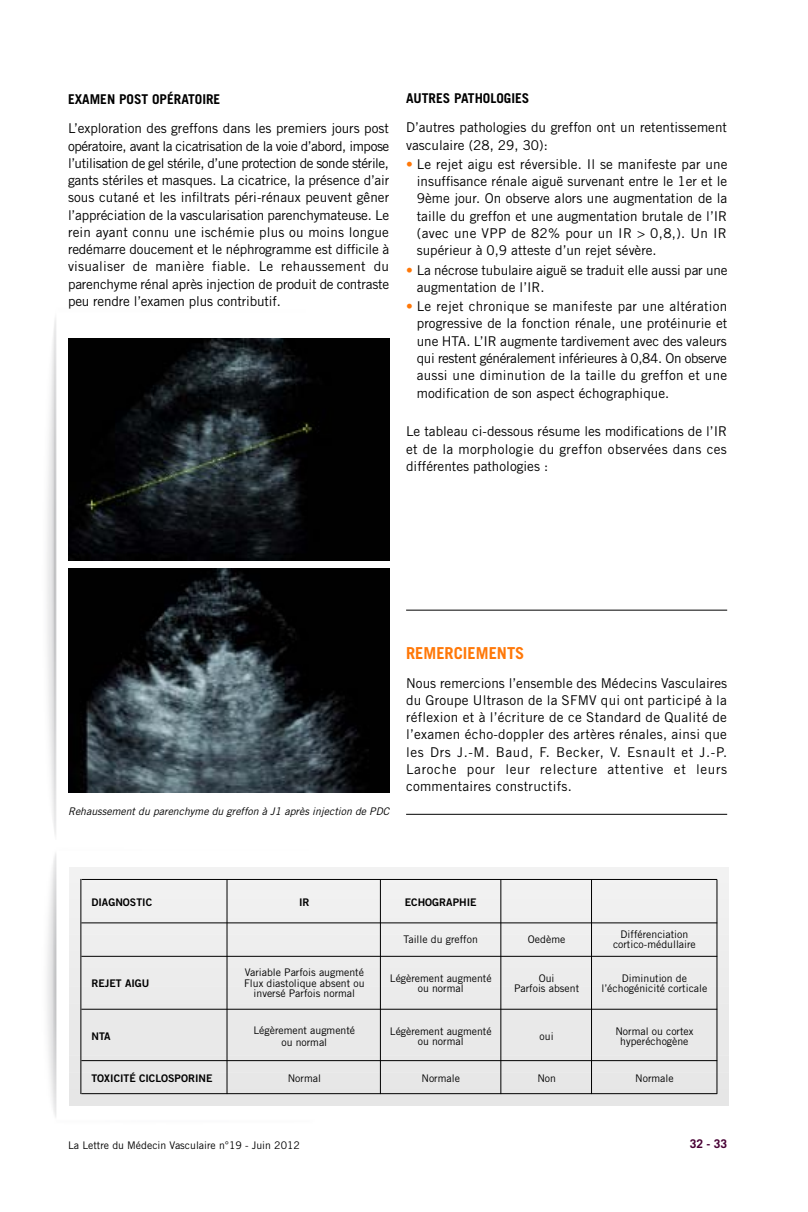
<style>
.page{position:relative;width:808px;height:1212px;background:#fff}
.page>*{position:absolute;margin:0;border:0;box-sizing:border-box;transform-origin:0 0}
.t1{font:700 16.5px "Trade Gothic LT Std";color:#ff7808}
.t2{font:13.5px/17.2px "Trade Gothic LT Std";color:#000;text-align:justify}
.t3{font:700 12px "Trade Gothic LT Std";color:#490135}
.t4{font:10.5px/10.5px "Trade Gothic LT Std";color:#000;text-align:center}
.t5{font:italic 10.5px "Trade Gothic LT Std";color:#000}
.t6{font:10.5px "Trade Gothic LT Std Bd 2";color:#000}
.s1{font-weight:700}
.s2{color:#ff7808}
</style>
<div class="page">
<img style="left:47px;top:318px;width:279px;height:799px">
<hr style="left:406px;top:610px;width:321px;height:1px;background:#000">
<hr style="left:406px;top:814px;width:321px;height:1px;background:#000">
<div style="left:69px;top:867px;width:659px;height:21px;background:#f2f2f2"></div>
<div style="left:69px;top:877px;width:659px;height:29px;background:#f1f1f1"></div>
<div style="left:69px;top:894px;width:659px;height:29px;background:#f0f0f0"></div>
<div style="left:69px;top:911px;width:659px;height:29px;background:#efefef"></div>
<div style="left:69px;top:929px;width:659px;height:29px;background:#eee"></div>
<div style="left:69px;top:946px;width:659px;height:29px;background:#ededed"></div>
<div style="left:69px;top:963px;width:659px;height:29px;background:#ececec"></div>
<div style="left:69px;top:980px;width:659px;height:29px;background:#ebebeb"></div>
<div style="left:69px;top:998px;width:659px;height:29px;background:#eaeaea"></div>
<div style="left:69px;top:1015px;width:659px;height:29px;background:#e9e9e9"></div>
<div style="left:69px;top:1032px;width:659px;height:29px;background:#e9e9e9"></div>
<div style="left:69px;top:1049px;width:659px;height:29px;background:#e8e8e8"></div>
<div style="left:69px;top:1067px;width:659px;height:29px;background:#e7e7e7"></div>
<div style="left:69px;top:1084px;width:659px;height:22px;background:#e6e6e6"></div>
<hr style="left:81px;top:922px;width:636px;height:1px;background:#000">
<hr style="left:81px;top:956px;width:636px;height:1px;background:#000">
<hr style="left:81px;top:1009px;width:636px;height:1px;background:#000">
<hr style="left:81px;top:1060px;width:636px;height:1px;background:#000">
<hr style="left:81px;top:1093px;width:636px;height:1px;background:#000">
<hr style="left:82px;top:879px;width:635px;height:1px;background:#000">
<hr style="left:227px;top:879px;width:1px;height:215px;background:#000">
<hr style="left:80px;top:879px;width:1px;height:215px;background:#000">
<hr style="left:380px;top:879px;width:1px;height:215px;background:#000">
<hr style="left:500px;top:879px;width:1px;height:215px;background:#000">
<hr style="left:591px;top:879px;width:1px;height:215px;background:#000">
<hr style="left:716px;top:879px;width:1px;height:214px;background:#000">
<img style="left:68px;top:338px;width:321px;height:222px">
<img style="left:68px;top:569px;width:321px;height:223px">
<p class="t2" style="left:68px;top:86px;width:322px;line-height:29px"><span class="s1">EXAMEN POST OPÉRATOIRE<br></span>L’exploration des greffons dans les premiers jours post</p>
<p class="t2" style="left:68px;top:138px;width:323px">opératoire, avant la cicatrisation de la voie d’abord, impose l’utilisation de gel stérile, d’une protection de sonde stérile, gants stériles et masques. La cicatrice, la présence d’air sous cutané et les infiltrats péri-rénaux peuvent gêner l’appréciation de la vascularisation parenchymateuse. Le rein ayant connu une ischémie plus ou moins longue redémarre doucement et le néphrogramme est difficile à visualiser de manière fiable. Le rehaussement du parenchyme rénal après injection de produit de contraste peu rendre l’examen plus contributif.</p>
<p class="t2" style="left:406px;top:85px;width:322px;line-height:29px"><span class="s1">AUTRES PATHOLOGIES<br></span>D’autres pathologies du greffon ont un retentissement</p>
<p class="t2" style="left:406px;top:137px;width:143px">vasculaire (28, 29, 30):</p>
<p class="t2" style="left:417px;top:157px;width:312px;text-indent:-11px"><span class="s2">•</span> Le rejet aigu est réversible. Il se manifeste par une insuffisance rénale aiguë survenant entre le 1er et le 9ème jour. On observe alors une augmentation de la taille du greffon et une augmentation brutale de l’IR (avec une VPP de 82% pour un IR &gt; 0,8,). Un IR supérieur à 0,9 atteste d’un rejet sévère.</p>
<p class="t2" style="left:417px;top:262px;width:312px;text-indent:-11px"><span class="s2">•</span> La nécrose tubulaire aiguë se traduit elle aussi par une augmentation de l’IR.</p>
<p class="t2" style="left:417px;top:299px;width:312px;text-indent:-11px"><span class="s2">•</span> Le rejet chronique se manifeste par une altération progressive de la fonction rénale, une protéinurie et une HTA. L’IR augmente tardivement avec des valeurs qui restent généralement inférieures à 0,84. On observe aussi une diminution de la taille du greffon et une modification de son aspect échographique.</p>
<p class="t2" style="left:406px;top:424px;width:323px">Le tableau ci-dessous résume les modifications de l’IR et de la morphologie du greffon observées dans ces différentes pathologies :</p>
<p class="t5" style="left:68px;top:807px;width:323px">Rehaussement du parenchyme du greffon à J1 après injection de PDC</p>
<p class="t1" style="left:406px;top:647px;width:120px">REMERCIEMENTS</p>
<p class="t2" style="left:406px;top:675px;width:323px">Nous remercions l’ensemble des Médecins Vasculaires du Groupe Ultrason de la SFMV qui ont participé à la réflexion et à l’écriture de ce Standard de Qualité de l’examen écho-doppler des artères rénales, ainsi que les Drs J.-M. Baud, F. Becker, V. Esnault et J.-P.<br>Laroche pour leur relecture attentive et leurs commentaires constructifs.</p>
<p class="t6" style="left:91px;top:898px;width:62px">DIAGNOSTIC</p>
<p class="t6" style="left:299px;top:898px;width:12px">IR</p>
<p class="t6" style="left:405px;top:898px;width:73px">ECHOGRAPHIE</p>
<p class="t4" style="left:404px;top:935px;width:76px">Taille du greffon</p>
<p class="t4" style="left:528px;top:935px;width:39px">Oedème</p>
<p class="t4" style="left:613px;top:929px;width:84px">Différenciation cortico-médullaire</p>
<p class="t6" style="left:91px;top:979px;width:60px">REJET AIGU</p>
<p class="t4" style="left:244px;top:968px;width:122px">Variable Parfois augmenté<br>Flux diastolique absent ou inversé Parfois normal</p>
<p class="t4" style="left:390px;top:973px;width:103px">Légèrement augmenté ou normal</p>
<p class="t4" style="left:514px;top:973px;width:67px">Oui<br>Parfois absent</p>
<p class="t4" style="left:601px;top:973px;width:107px">Diminution de l’échogénicité corticale</p>
<p class="t6" style="left:91px;top:1032px;width:21px">NTA</p>
<p class="t4" style="left:253px;top:1025px;width:103px;line-height:12px">Légèrement augmenté ou normal</p>
<p class="t4" style="left:390px;top:1026px;width:103px">Légèrement augmenté ou normal</p>
<p class="t4" style="left:540px;top:1032px;width:16px">oui</p>
<p class="t4" style="left:615px;top:1026px;width:80px">Normal ou cortex hyperéchogène</p>
<p class="t6" style="left:91px;top:1074px;width:123px">TOXICITÉ CICLOSPORINE</p>
<p class="t4" style="left:288px;top:1074px;width:35px">Normal</p>
<p class="t4" style="left:421px;top:1074px;width:40px">Normale</p>
<p class="t4" style="left:537px;top:1074px;width:20px">Non</p>
<p class="t4" style="left:635px;top:1074px;width:40px">Normale</p>
<p class="t4" style="left:68px;top:1141px;width:233px">La Lettre du Médecin Vasculaire n°19 - Juin 2012</p>
<p class="t3" style="left:690px;top:1140px;width:39px">32 - 33</p>
</div>
